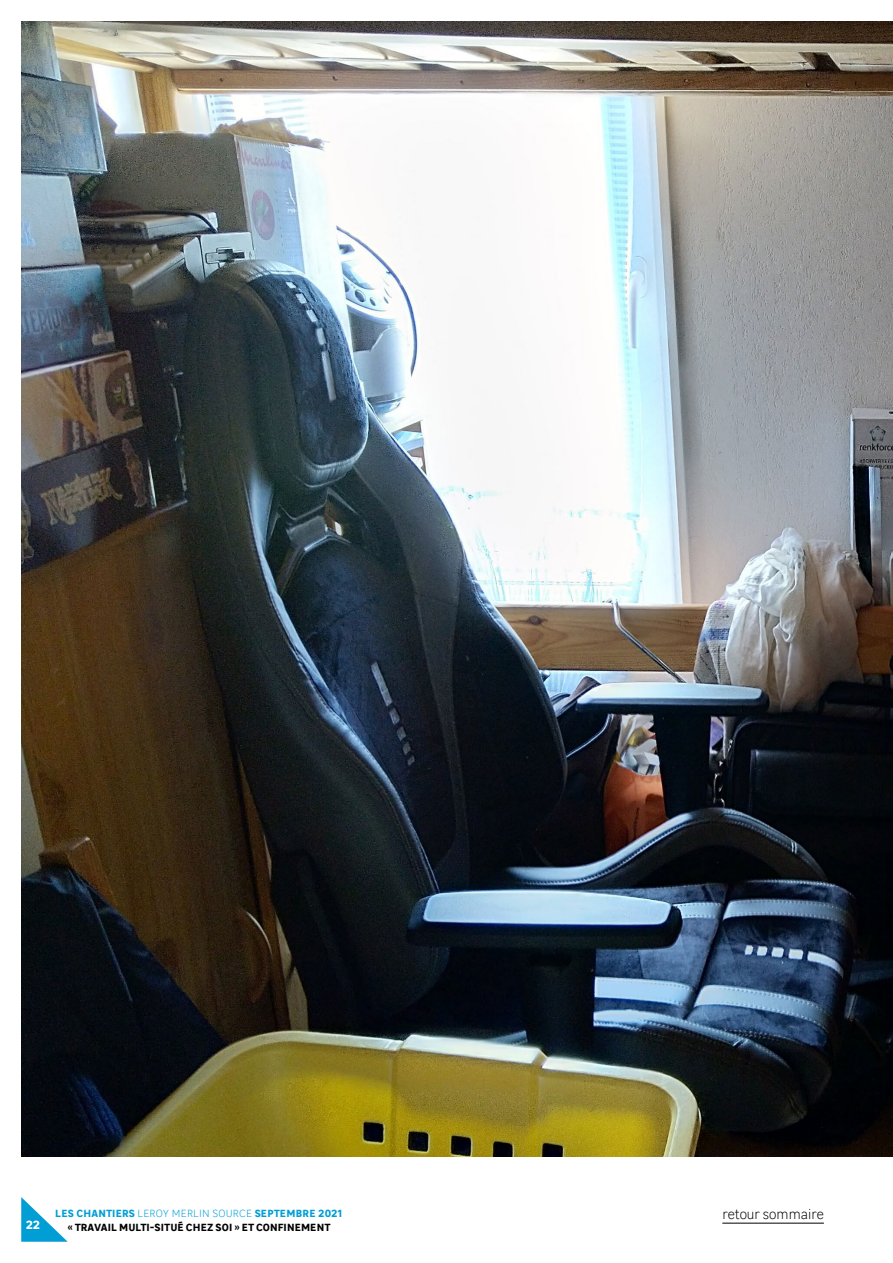
<style>
.page{position:relative;width:893px;height:1263px;background:#fff}
.page>*{position:absolute;margin:0;border:0;box-sizing:border-box;transform-origin:0 0}
.t1{font:300 13.5px "Leroy Merlin Sans";color:#000}
.t2{font:700 12px "Leroy Merlin Sans";color:#fff}
.t3{font:700 10.5px/13.5px "Leroy Merlin Sans";letter-spacing:.01em;color:#000;text-align:center}
.s1{color:#009ed4}
.s2{font-weight:300;color:#009ed4}
</style>
<div class="page">
<img style="left:21px;top:21px;width:872px;height:1136px">
<svg style="left:21px;top:1197px;width:47px;height:45px"></svg>
<hr style="left:722px;top:1223px;width:102px;height:1px;background:#000">
<p class="t2" style="left:26px;top:1215px;width:16px">22</p>
<p class="t3" style="left:55px;top:1206px;width:288px"><span class="s1">LES CHANTIERS</span> <span class="s2">LEROY MERLIN SOURCE</span> <span class="s1">SEPTEMBRE 2021 </span>« TRAVAIL MULTI-SITUÉ CHEZ SOI » ET CONFINEMENT</p>
<p class="t1" style="left:722px;top:1205px;width:103px">retour sommaire</p>
</div>
